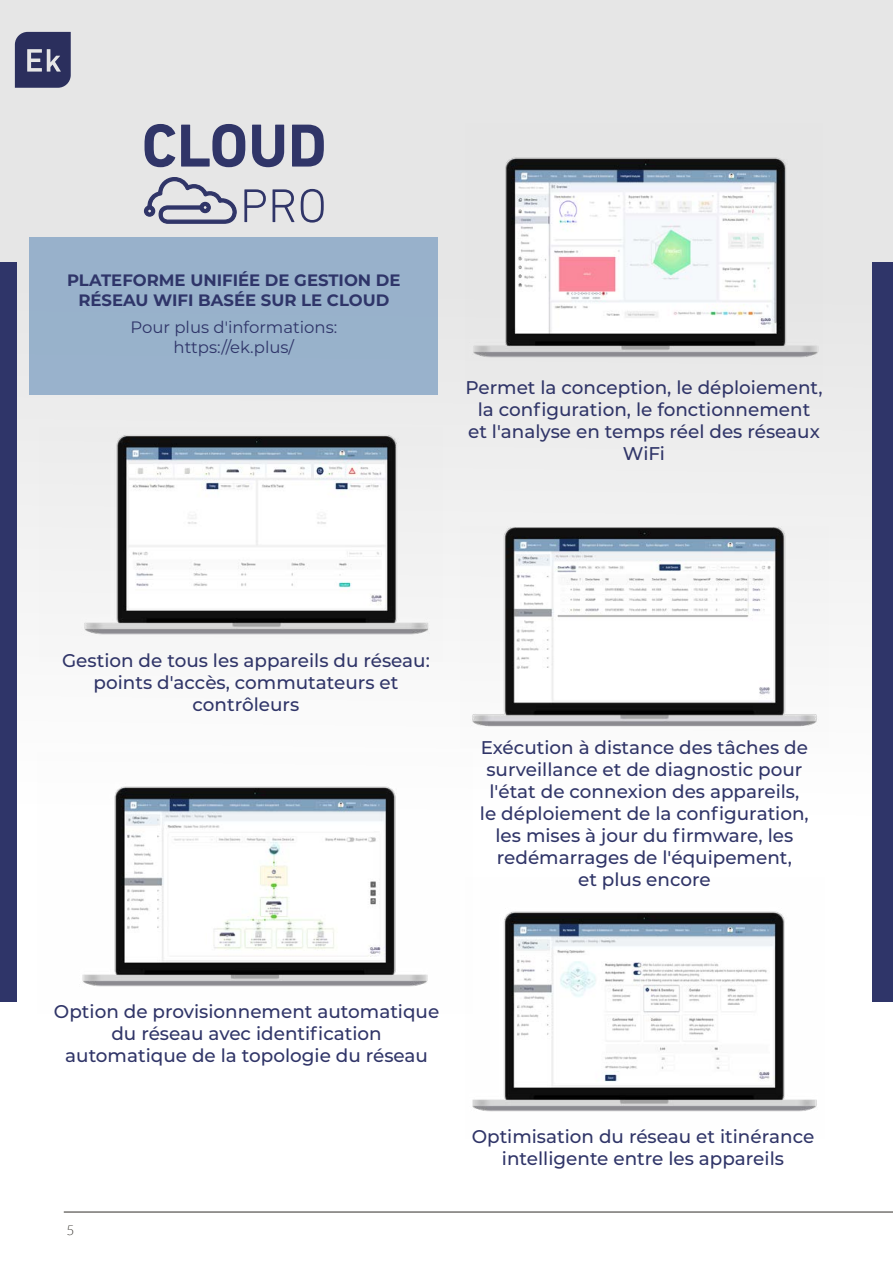
<style>
.page{position:relative;width:893px;height:1263px;background:#fff}
.page>*{position:absolute;margin:0;border:0;box-sizing:border-box;transform-origin:0 0}
.t1{font:500 18.45px/22px "Montserrat";color:#303568;text-align:center}
.t2{font:700 16.5px/19.8px "Montserrat";color:#2f3569;text-align:center}
.t3{font:16.5px/19.5px "Montserrat";color:#2f3569;text-align:center}
.t4{font:300 13.5px "Lato";color:#312e29}
</style>
<div class="page">
<hr style="left:64px;top:1212px;width:829px;height:1px;background:#312e29">
<div style="left:0;top:0;width:893px;height:880px;background:linear-gradient(to bottom,#ddddde,#fdfdfd)"></div>
<div style="left:873px;top:262px;width:20px;height:739px;background:#2f3569"></div>
<div style="left:0;top:262px;width:17px;height:739px;background:#2f3569"></div>
<img style="left:465px;top:124px;width:358px;height:261px">
<img style="left:460px;top:526px;width:369px;height:222px">
<img style="left:40px;top:427px;width:402px;height:235px">
<img style="left:38px;top:753px;width:434px;height:234px">
<img style="left:465px;top:878px;width:360px;height:234px">
<div style="left:30px;top:237px;width:408px;height:157px;background:#98b2cb"></div>
<svg style="left:145px;top:124px;width:30px;height:43px"></svg>
<svg style="left:181px;top:124px;width:64px;height:43px;background:#898ca6"></svg>
<svg style="left:252px;top:125px;width:32px;height:42px"></svg>
<svg style="left:292px;top:125px;width:32px;height:42px"></svg>
<svg style="left:244px;top:189px;width:22px;height:33px"></svg>
<svg style="left:273px;top:189px;width:22px;height:33px"></svg>
<svg style="left:301px;top:189px;width:23px;height:34px"></svg>
<svg style="left:143px;top:176px;width:95px;height:48px;background:#b4b5c3"></svg>
<p class="t2" style="left:67px;top:270px;width:335px">PLATEFORME UNIFIÉE DE GESTION DE<br>RÉSEAU WIFI BASÉE SUR LE CLOUD</p>
<p class="t3" style="left:130px;top:317px;width:209px">Pour plus d'informations: https://ek.plus/</p>
<p class="t1" style="left:465px;top:375px;width:359px">Permet la conception, le déploiement, la configuration, le fonctionnement<br>et l'analyse en temps réel des réseaux<br>WiFi</p>
<p class="t1" style="left:62px;top:648px;width:369px">Gestion de tous les appareils du réseau: points d'accès, commutateurs et contrôleurs</p>
<p class="t1" style="left:480px;top:736px;width:330px">Exécution à distance des tâches de surveillance et de diagnostic pour l'état de connexion des appareils, le déploiement de la configuration, les mises à jour du firmware, les redémarrages de l'équipement,<br>et plus encore</p>
<p class="t1" style="left:54px;top:1000px;width:387px">Option de provisionnement automatique du réseau avec identification automatique de la topologie du réseau</p>
<p class="t4" style="left:66px;top:1222px;width:9px">5</p>
<p class="t1" style="left:472px;top:1125px;width:344px">Optimisation du réseau et itinérance intelligente entre les appareils</p>
</div>
